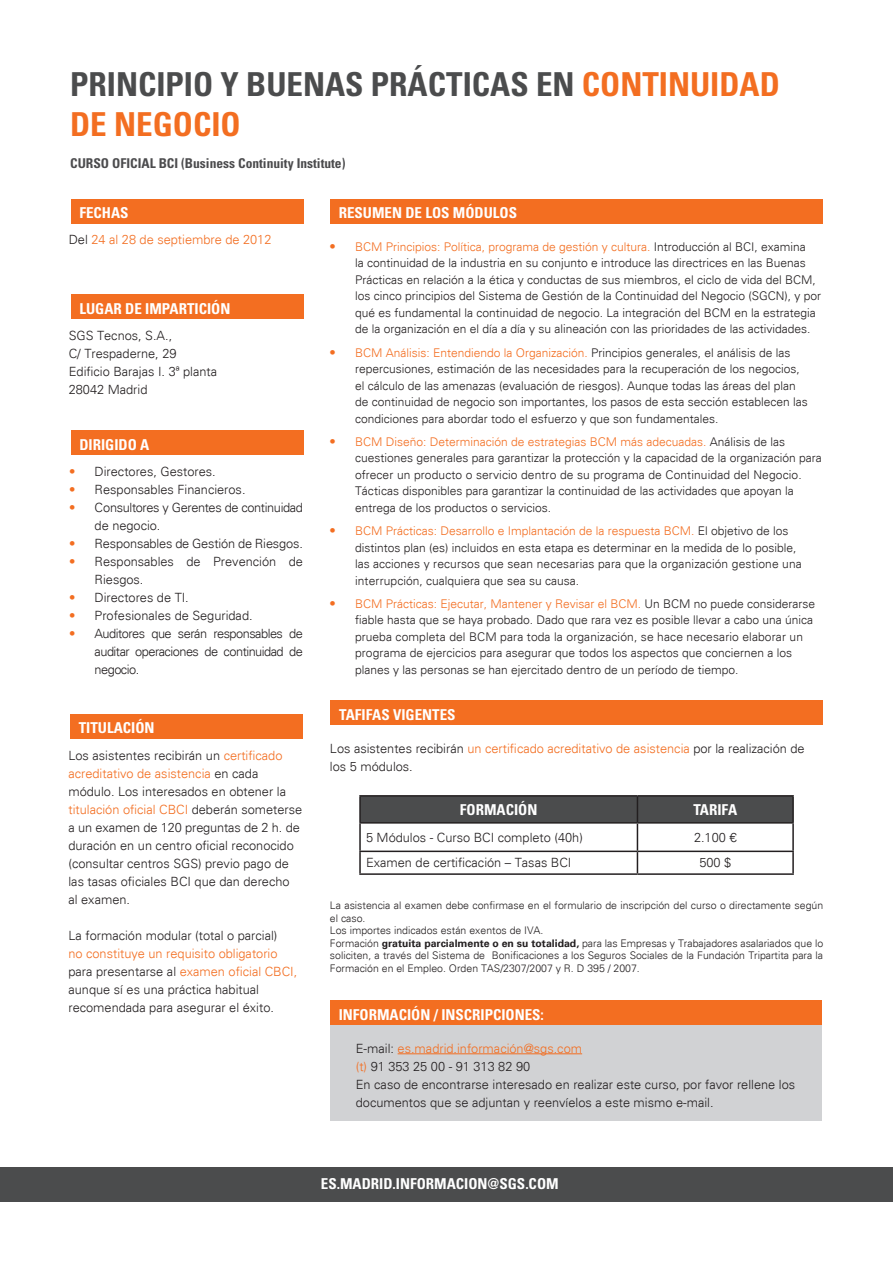
<style>
.page{position:relative;width:893px;height:1263px;background:#fff}
.page>*{position:absolute;margin:0;border:0;box-sizing:border-box;transform-origin:0 0}
.t1{font:700 condensed 33px/39.6px "Univers";color:#4b4c4d}
.t2{font:700 condensed 15px "Univers";color:#fff}
.t3{font:700 condensed 13.5px "Univers";color:#4b4b4d}
.t4{font:300 12.75px/18px "Univers";color:#231f20}
.t5{font:300 12.75px/18px "Univers";color:#f36e21}
.t6{font:300 12.75px/18px "Univers";letter-spacing:-.03em;color:#231f20}
.t7{font:300 12px/16.5px "Univers";color:#231f20}
.t8{font:300 10.5px/12.6px "Univers";color:#231f20}
.s1{color:#f36e21}
.s2{color:#231f20}
.s3{font-size:12.75px;color:#f36e21}
.s4{font-weight:700}
</style>
<div class="page">
<div style="left:0;top:1167px;width:893px;height:35px;background:#4b4c4d"></div>
<div style="left:71px;top:199px;width:232px;height:24px;background:#f36e21"></div>
<div style="left:330px;top:199px;width:493px;height:24px;background:#f36e21"></div>
<div style="left:71px;top:295px;width:232px;height:24px;background:#f36e21"></div>
<div style="left:71px;top:431px;width:232px;height:24px;background:#f36e21"></div>
<div style="left:70px;top:714px;width:233px;height:24px;background:#f36e21"></div>
<div style="left:330px;top:1025px;width:492px;height:96px;background:#d1d2d4"></div>
<hr style="left:398px;top:1053px;width:184px;height:1px;background:#f36e21">
<div style="left:330px;top:1001px;width:492px;height:24px;background:#f36e21"></div>
<hr style="left:359px;top:795px;width:278px;height:2px;background:#231f20">
<hr style="left:359px;top:797px;width:2px;height:25px;background:#231f20">
<hr style="left:637px;top:795px;width:157px;height:2px;background:#231f20">
<hr style="left:792px;top:797px;width:2px;height:25px;background:#231f20">
<hr style="left:359px;top:822px;width:278px;height:2px;background:#231f20">
<hr style="left:359px;top:824px;width:2px;height:26px;background:#231f20">
<hr style="left:637px;top:822px;width:157px;height:2px;background:#231f20">
<hr style="left:792px;top:824px;width:2px;height:26px;background:#231f20">
<hr style="left:359px;top:850px;width:278px;height:2px;background:#231f20">
<hr style="left:359px;top:852px;width:2px;height:21px;background:#231f20">
<hr style="left:637px;top:850px;width:157px;height:2px;background:#231f20">
<svg style="left:360px;top:796px;width:433px;height:77px"></svg>
<hr style="left:792px;top:852px;width:2px;height:21px;background:#231f20">
<hr style="left:359px;top:873px;width:278px;height:2px;background:#231f20">
<hr style="left:637px;top:873px;width:157px;height:2px;background:#231f20">
<div style="left:331px;top:701px;width:492px;height:24px;background:#f36e21"></div>
<p class="t1" style="left:70px;top:65px;width:711px">PRINCIPIO Y BUENAS PRÁCTICAS EN <span class="s1">CONTINUIDAD<br>DE NEGOCIO</span></p>
<p class="t3" style="left:70px;top:155px;width:277px">CURSO OFICIAL BCI (Business Continuity Institute)</p>
<p class="t2" style="left:79px;top:204px;width:51px">FECHAS</p>
<p class="t2" style="left:339px;top:204px;width:180px">RESUMEN DE LOS MÓDULOS</p>
<p class="t5" style="left:69px;top:231px;width:204px"><span class="s2">Del</span> 24 al 28 de septiembre de 2012</p>
<p class="t7" style="left:355px;top:238px;width:468px;text-indent:-26px"><span class="s3">•</span> <span class="s1">BCM Principios: Política, programa de gestión y cultura.</span> Introducción al BCI, examina<br>la continuidad de la industria en su conjunto e introduce las directrices en las Buenas Prácticas en relación a la ética y conductas de sus miembros, el ciclo de vida del BCM, los cinco principios del Sistema de Gestión de la Continuidad del Negocio (SGCN), y por qué es fundamental la continuidad de negocio. La integración del BCM en la estrategia de la organización en el día a día y su alineación con las prioridades de las actividades.</p>
<p class="t7" style="left:355px;top:344px;width:454px;text-indent:-26px"><span class="s3">•</span> <span class="s1">BCM Análisis: Entendiendo la Organización.</span> Principios generales, el análisis de las repercusiones, estimación de las necesidades para la recuperación de los negocios, el cálculo de las amenazas (evaluación de riesgos). Aunque todas las áreas del plan de continuidad de negocio son importantes, los pasos de esta sección establecen las condiciones para abordar todo el esfuerzo y que son fundamentales.</p>
<p class="t7" style="left:355px;top:433px;width:468px;text-indent:-26px"><span class="s3">•</span> <span class="s1">BCM Diseño: Determinación de estrategias BCM más adecuadas.</span> Análisis de las cuestiones generales para garantizar la protección y la capacidad de la organización para ofrecer un producto o servicio dentro de su programa de Continuidad del Negocio.<br>Tácticas disponibles para garantizar la continuidad de las actividades que apoyan la entrega de los productos o servicios.</p>
<p class="t7" style="left:355px;top:523px;width:448px;text-indent:-26px"><span class="s3">•</span> <span class="s1">BCM Prácticas: Desarrollo e Implantación de la respuesta BCM.</span> El objetivo de los distintos plan (es) incluidos en esta etapa es determinar en la medida de lo posible, las acciones y recursos que sean necesarias para que la organización gestione una interrupción, cualquiera que sea su causa.</p>
<p class="t7" style="left:355px;top:595px;width:462px;text-indent:-26px"><span class="s3">•</span> <span class="s1">BCM Prácticas: Ejecutar, Mantener y Revisar el BCM.</span> Un BCM no puede considerarse fiable hasta que se haya probado. Dado que rara vez es posible llevar a cabo una única prueba completa del BCM para toda la organización, se hace necesario elaborar un programa de ejercicios para asegurar que todos los aspectos que conciernen a los planes y las personas se han ejercitado dentro de un período de tiempo.</p>
<p class="t2" style="left:79px;top:299px;width:152px">LUGAR DE IMPARTICIÓN</p>
<p class="t4" style="left:69px;top:326px;width:105px">SGS Tecnos, S.A.,</p>
<p class="t4" style="left:69px;top:344px;width:109px">C/ Trespaderne, 29</p>
<p class="t4" style="left:69px;top:362px;width:150px">Edificio Barajas I. 3ª planta</p>
<p class="t4" style="left:69px;top:380px;width:80px">28042 Madrid</p>
<p class="t2" style="left:79px;top:435px;width:72px">DIRIGIDO A</p>
<p class="t4" style="left:69px;top:462px;width:148px"><span class="s1">•</span> Directores, Gestores.</p>
<p class="t4" style="left:69px;top:480px;width:178px"><span class="s1">•</span> Responsables Financieros.</p>
<p class="t6" style="left:95px;top:498px;width:210px;text-indent:-26px"><span class="s1">•</span> Consultores y Gerentes de continuidad de negocio.</p>
<p class="t4" style="left:69px;top:534px;width:235px"><span class="s1">•</span> Responsables de Gestión de Riesgos.</p>
<p class="t4" style="left:95px;top:552px;width:210px;text-indent:-26px"><span class="s1">•</span> Responsables de Prevención de<br>Riesgos.</p>
<p class="t4" style="left:69px;top:588px;width:121px"><span class="s1">•</span> Directores de TI.</p>
<p class="t4" style="left:69px;top:606px;width:185px"><span class="s1">•</span> Profesionales de Seguridad.</p>
<p class="t4" style="left:95px;top:624px;width:210px;text-align:justify;text-indent:-26px"><span class="s1">•</span> Auditores que serán responsables de auditar operaciones de continuidad de negocio.</p>
<p class="t2" style="left:79px;top:719px;width:77px">TITULACIÓN</p>
<p class="t5" style="left:68px;top:746px;width:215px"><span class="s2">Los asistentes recibirán un</span> certificado acreditativo de asistencia <span class="s2">en cada</span></p>
<p class="t4" style="left:68px;top:782px;width:235px">módulo. Los interesados en obtener la <span class="s1">titulación oficial CBCI</span> deberán someterse a un examen de 120 preguntas de 2 h. de duración en un centro oficial reconocido (consultar centros SGS) previo pago de las tasas oficiales BCI que dan derecho<br>al examen.</p>
<p class="t4" style="left:68px;top:926px;width:230px">La formación modular (total o parcial)<br><span class="s1">no constituye un requisito obligatorio </span>para presentarse al <span class="s1">examen oficial CBCI, </span>aunque sí es una práctica habitual</p>
<p class="t4" style="left:68px;top:998px;width:207px">recomendada para asegurar el éxito.</p>
<p class="t2" style="left:339px;top:705px;width:118px">TAFIFAS VIGENTES</p>
<p class="t4" style="left:330px;top:740px;width:476px">Los asistentes recibirán <span class="s1">un certificado acreditativo de asistencia</span> por la realización de los 5 módulos.</p>
<p class="t2" style="left:460px;top:801px;width:79px">FORMACIÓN</p>
<p class="t2" style="left:693px;top:801px;width:45px">TARIFA</p>
<p class="t4" style="left:366px;top:828px;width:218px">5 Módulos - Curso BCI completo (40h)</p>
<p class="t4" style="left:694px;top:828px;width:44px">2.100 €</p>
<p class="t4" style="left:366px;top:854px;width:207px">Examen de certificación – Tasas BCI</p>
<p class="t4" style="left:699px;top:854px;width:33px">500 $</p>
<p class="t8" style="left:330px;top:899px;width:495px">La asistencia al examen debe confirmase en el formulario de inscripción del curso o directamente según el caso.</p>
<p class="t8" style="left:330px;top:924px;width:215px">Los importes indicados están exentos de IVA.</p>
<p class="t8" style="left:330px;top:937px;width:495px;text-align:justify">Formación <span class="s4">gratuita parcialmente o en su totalidad,</span> para las Empresas y Trabajadores asalariados que lo soliciten, a través del Sistema de Bonificaciones a los Seguros Sociales de la Fundación Tripartita para la Formación en el Empleo. Orden TAS/2307/2007 y R. D 395 / 2007.</p>
<p class="t2" style="left:339px;top:1005px;width:207px">INFORMACIÓN / INSCRIPCIONES:</p>
<p class="t5" style="left:356px;top:1039px;width:228px"><span class="s2">E-mail:</span> es.madrid.información@sgs.com</p>
<p class="t4" style="left:356px;top:1057px;width:176px"><span class="s1">(t)</span> 91 353 25 00 - 91 313 82 90</p>
<p class="t4" style="left:356px;top:1075px;width:441px">En caso de encontrarse interesado en realizar este curso, por favor rellene los documentos que se adjuntan y reenvíelos a este mismo e-mail.</p>
<p class="t2" style="left:321px;top:1174px;width:239px">ES.MADRID.INFORMACION@SGS.COM</p>
</div>
